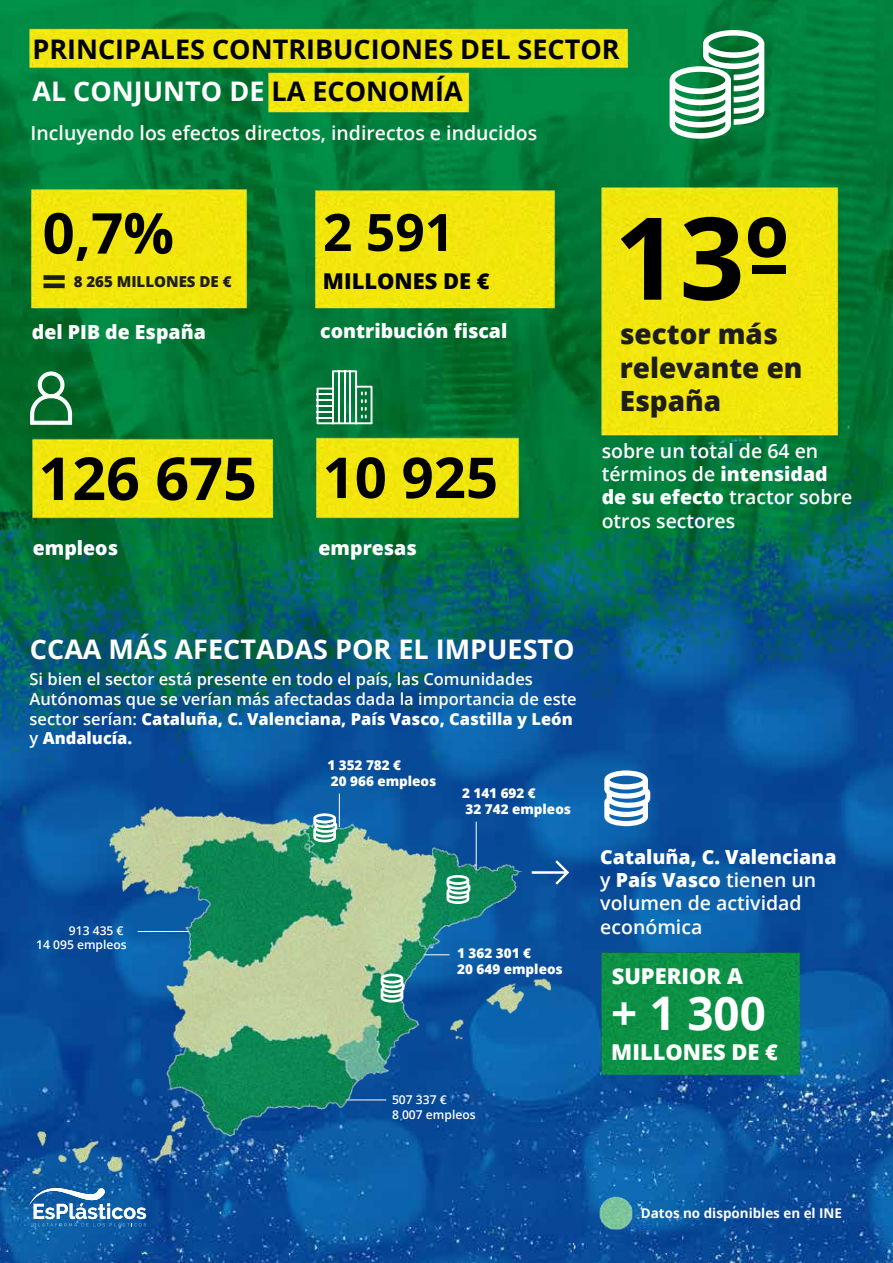
<style>
.page{position:relative;width:893px;height:1263px;background:#fff}
.page>*{position:absolute;margin:0;border:0;box-sizing:border-box;transform-origin:0 0}
.t1{font:700 114.45px "Open Sans";color:#000}
.t2{font:700 59.25px "Open Sans";color:#000}
.t3{font:700 56.4px "Open Sans";color:#000}
.t4{font:700 51.6px "Open Sans";color:#000}
.t5{font:700 46.35px "Open Sans";color:#fff}
.t6{font:700 43.5px "Open Sans";color:#1d1d1b}
.t7{font:800 27.9px/33.5px "Open Sans";color:#1d1d1b}
.t8{font:700 27px/42px "Open Sans";color:#000}
.t9{font:700 27px "Open Sans";color:#fff}
.t10{font:800 21.9px "Open Sans";color:#fff}
.t11{font:800 21.9px "Open Sans";color:#000}
.t12{font:600 19.5px/23.4px "Open Sans";color:#fff}
.t13{font:800 19.5px "Open Sans";color:#fff}
.t14{font:600 16.5px/19.8px "Open Sans";color:#fff}
.t15{font:800 15px "Open Sans";color:#1d1d1b}
.t16{font:800 13.5px/16.2px "Open Sans";color:#fff}
.t17{font:700 13.35px "Open Sans";color:#fff}
.t18{font:600 12.15px/14.5px "Open Sans";color:#fff}
.s1{color:#fff}
.s2{font-weight:800}
</style>
<div class="page">
<img style="left:0;top:0;width:893px;height:1263px">
<img style="left:0;top:362px;width:30px;height:267px">
<img style="left:0;top:0;width:681px;height:122px">
<img style="left:214px;top:18px;width:308px;height:118px">
<img style="left:263px;top:383px;width:310px;height:188px">
<img style="left:547px;top:133px;width:344px;height:356px">
<img style="left:0;top:385px;width:327px;height:186px">
<img style="left:0;top:135px;width:300px;height:227px">
<img style="left:262px;top:136px;width:347px;height:226px">
<svg style="left:670px;top:30px;width:94px;height:109px"></svg>
<img style="left:605px;top:899px;width:248px;height:230px">
<svg style="left:605px;top:770px;width:45px;height:56px"></svg>
<svg style="left:317px;top:370px;width:55px;height:52px"></svg>
<hr style="left:317px;top:422px;width:55px;height:2px;background:#fff">
<svg style="left:30px;top:370px;width:42px;height:55px"></svg>
<img style="left:546px;top:1143px;width:140px;height:120px">
<div style="left:752px;top:265px;width:34px;height:8px;background:#000"></div>
<img style="left:0;top:753px;width:605px;height:474px">
<svg style="left:381px;top:973px;width:24px;height:30px"></svg>
<svg style="left:446px;top:875px;width:24px;height:29px"></svg>
<svg style="left:313px;top:813px;width:24px;height:29px"></svg>
<h3 class="t8" style="left:32px;top:27px;width:589px">PRINCIPALES CONTRIBUCIONES DEL SECTOR<br><span class="s1">AL CONJUNTO DE</span> LA ECONOMÍA</h3>
<p class="t12" style="left:31px;top:121px;width:508px">Incluyendo los efectos directos, indirectos e inducidos</p>
<h3 class="t3" style="left:43px;top:193px;width:133px">0,7%</h3>
<h3 class="t4" style="left:323px;top:196px;width:133px">2 591</h3>
<h3 class="t6" style="left:42px;top:250px;width:26px">=</h3>
<p class="t15" style="left:74px;top:270px;width:159px">8 265 MILLONES DE €</p>
<p class="t11" style="left:323px;top:264px;width:168px">MILLONES DE €</p>
<p class="t13" style="left:32px;top:317px;width:175px">del PIB de España</p>
<p class="t13" style="left:320px;top:316px;width:189px">contribución fiscal</p>
<h2 class="t2" style="left:38px;top:437px;width:220px">126 675</h2>
<p class="t13" style="left:33px;top:533px;width:87px">empleos</p>
<h3 class="t3" style="left:323px;top:438px;width:177px">10 925</h3>
<p class="t13" style="left:319px;top:533px;width:100px">empresas</p>
<h1 class="t1" style="left:614px;top:177px;width:177px">13º</h1>
<h3 class="t7" style="left:620px;top:316px;width:184px">sector más relevante en<br>España</h3>
<p class="t12" style="left:602px;top:438px;width:252px">sobre un total de 64 en términos de <span class="s2">intensidad de su efecto</span> tractor sobre otros sectores</p>
<h3 class="t9" style="left:30px;top:630px;width:546px">CCAA MÁS AFECTADAS POR EL IMPUESTO</h3>
<p class="t14" style="left:30px;top:669px;width:549px">Si bien el sector está presente en todo el país, las Comunidades Autónomas que se verían más afectadas dada la importancia de este sector serían: <span class="s2">Cataluña, C. Valenciana, País Vasco, Castilla y León </span>y <span class="s2">Andalucía.</span></p>
<p class="t16" style="left:327px;top:756px;width:111px">1 352 782 €<br>20 966 empleos</p>
<p class="t16" style="left:462px;top:784px;width:111px">2 141 692 €<br>32 742 empleos</p>
<p class="t18" style="left:36px;top:923px;width:92px;text-align:right">913 435 €<br>14 095 empleos</p>
<p class="t16" style="left:457px;top:944px;width:107px">1 362 301 €<br>20 649 empleos</p>
<p class="t18" style="left:392px;top:1092px;width:85px">507 337 €<br>8 007 empleos</p>
<p class="t12" style="left:600px;top:844px;width:238px"><span class="s2">Cataluña, C. Valenciana </span>y <span class="s2">País Vasco</span> tienen un volumen de actividad económica</p>
<p class="t10" style="left:612px;top:959px;width:133px">SUPERIOR A</p>
<h3 class="t5" style="left:611px;top:981px;width:156px">+ 1 300</h3>
<p class="t10" style="left:611px;top:1036px;width:168px">MILLONES DE €</p>
<p class="t17" style="left:641px;top:1203px;width:203px">Datos no disponibles en el INE</p>
</div>
